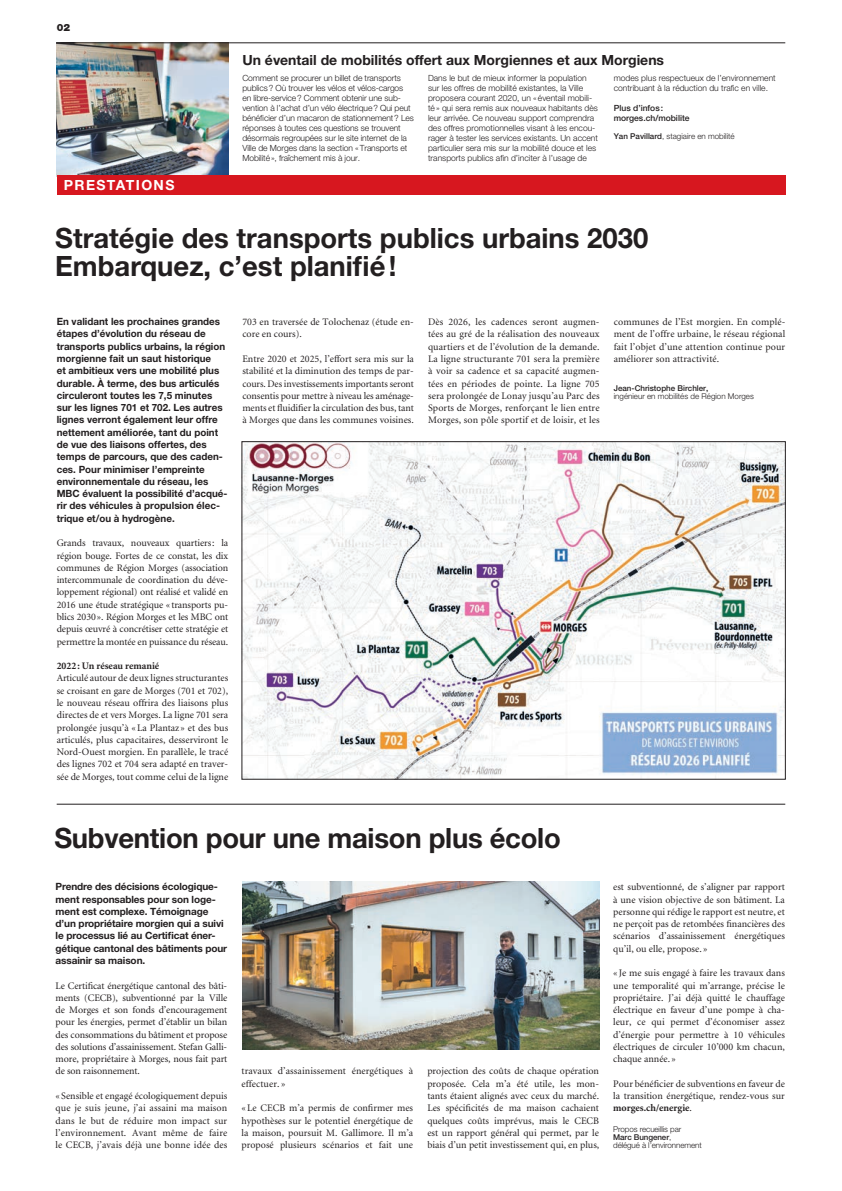
<style>
.page{position:relative;width:842px;height:1191px;background:#fff}
.page>*{position:absolute;margin:0;border:0;box-sizing:border-box;transform-origin:0 0}
.t1{font:700 28px/28px "Helvetica Neue";color:#231f20}
.t2{font:700 14px "Helvetica Neue";color:#231f20}
.t3{font:700 14px "Helvetica Neue";letter-spacing:.1em;color:#fff}
.t4{font:10px/12.3px "Minion";color:#231f20;text-align:justify}
.t5{font:700 10px/12.3px "Helvetica Neue";color:#231f20}
.t6{font:700 10px "Minion";color:#231f20}
.t7{font:900 10px "Helvetica Neue";color:#231f20}
.t8{font:300 8.5px/10px "Helvetica Neue";color:#231f20}
.t9{font:500 8.5px/10px "Helvetica Neue";color:#231f20}
.t10{font:300 8px/8px "Helvetica Neue";color:#231f20}
.t11{font:500 8px "Helvetica Neue";color:#231f20}
.s1{font-weight:500}
.s2{font-weight:700}
</style>
<div class="page">
<img style="left:244px;top:443px;width:539px;height:334px">
<img style="left:242px;top:881px;width:358px;height:169px">
<hr style="left:57px;top:804px;width:728px;height:1px;background:#231f20">
<img style="left:57px;top:44px;width:171px;height:131px">
<hr style="left:57px;top:43px;width:728px;height:1px;background:#231f20">
<div style="left:57px;top:175px;width:728px;height:20px;background:#d7171f"></div>
<p class="t7" style="left:57px;top:22px;width:15px">02</p>
<h2 class="t3" style="left:64px;top:177px;width:112px">PRESTATIONS</h2>
<h2 class="t2" style="left:242px;top:51px;width:423px">Un éventail de mobilités offert aux Morgiennes et aux Morgiens</h2>
<p class="t8" style="left:242px;top:72px;width:173px">Comment se procurer un billet de transports publics? Où trouver les vélos et vélos-cargos en libre-service? Comment obtenir une sub&shy;vention à l’achat d’un vélo électrique? Qui peut bénéficier d’un macaron de stationnement? Les réponses à toutes ces questions se trouvent désormais regroupées sur le site internet de la Ville de Morges dans la section «Transports et Mobilité», fraîchement mis à jour.</p>
<p class="t8" style="left:428px;top:72px;width:171px">Dans le but de mieux informer la population sur les offres de mobilité existantes, la Ville proposera courant 2020, un «éventail mobili&shy;té» qui sera remis aux nouveaux habitants dès leur arrivée. Ce nouveau support comprendra des offres promotionnelles visant à les encou&shy;rager à tester les services existants. Un accent particulier sera mis sur la mobilité douce et les transports publics afin d’inciter à l’usage de</p>
<p class="t8" style="left:614px;top:72px;width:163px">modes plus respectueux de l’environnement contribuant à la réduction du trafic en ville.</p>
<p class="t9" style="left:614px;top:102px;width:77px">Plus d’infos: morges.ch/mobilite</p>
<p class="t10" style="left:614px;top:132px;width:122px"><span class="s1">Yan Pavillard</span>, stagiaire en mobilité</p>
<h1 class="t1" style="left:55px;top:223px;width:595px">Stratégie des transports publics urbains 2030<br>Embarquez, c’est planifié!</h1>
<p class="t5" style="left:57px;top:315px;width:172px">En validant les prochaines grandes étapes d’évolution du réseau de transports publics urbains, la région morgienne fait un saut historique<br>et ambitieux vers une mobilité plus durable. À terme, des bus articulés circuleront toutes les 7,5 minutes sur les lignes 701 et 702. Les autres lignes verront également leur offre nettement améliorée, tant du point de vue des liaisons offertes, des temps de parcours, que des caden&shy;ces. Pour minimiser l’empreinte environnementale du réseau, les MBC évaluent la possibilité d’acqué&shy;rir des véhicules à propulsion élec&shy;trique et/ou à hydrogène.</p>
<p class="t4" style="left:57px;top:537px;width:173px">Grands travaux, nouveaux quartiers: la région bouge. Fortes de ce constat, les dix communes de Région Morges (association intercommunale de coordination du déve&shy;loppement régional) ont réalisé et validé en 2016 une étude stratégique «transports pu&shy;blics 2030». Région Morges et les MBC ont depuis œuvré à concrétiser cette stratégie et permettre la montée en puissance du réseau.</p>
<p class="t6" style="left:57px;top:661px;width:104px">2022 : Un réseau remanié</p>
<p class="t4" style="left:57px;top:672px;width:173px">Articulé autour de deux lignes structurantes se croisant en gare de Morges (701 et 702), le nouveau réseau offrira des liaisons plus directes de et vers Morges. La ligne 701 sera prolongée jusqu’à «La Plantaz » et des bus articulés, plus capacitaires, desserviront le Nord-Ouest morgien. En parallèle, le tracé des lignes 702 et 704 sera adapté en traver&shy;sée de Morges, tout comme celui de la ligne</p>
<p class="t4" style="left:242px;top:316px;width:173px">703 en traversée de Tolochenaz (étude en&shy;core en cours).</p>
<p class="t4" style="left:242px;top:353px;width:173px">Entre 2020 et 2025, l’effort sera mis sur la stabilité et la diminution des temps de par&shy;cours. Des investissements importants seront consentis pour mettre à niveau les aménage&shy;ments et fluidifier la circulation des bus, tant à Morges que dans les communes voisines.</p>
<p class="t4" style="left:428px;top:316px;width:173px">Dès 2026, les cadences seront augmen&shy;tées au gré de la réalisation des nouveaux quartiers et de l’évolution de la demande.<br>La ligne structurante 701 sera la première à voir sa cadence et sa capacité augmen&shy;tées en périodes de pointe. La ligne 705 sera prolongée de Lonay jusqu’au Parc des Sports de Morges, renforçant le lien entre Morges, son pôle sportif et de loisir, et les</p>
<p class="t4" style="left:614px;top:316px;width:173px">communes de l’Est morgien. En complé&shy;ment de l’offre urbaine, le réseau régional fait l’objet d’une attention continue pour améliorer son attractivité.</p>
<p class="t11" style="left:614px;top:383px;width:96px">Jean-Christophe Birchler,</p>
<p class="t10" style="left:614px;top:392px;width:142px">ingénieur en mobilités de Région Morges</p>
<h1 class="t1" style="left:54px;top:823px;width:508px">Subvention pour une maison plus écolo</h1>
<p class="t5" style="left:56px;top:880px;width:173px">Prendre des décisions écologique&shy;ment responsables pour son loge&shy;ment est complexe. Témoignage d’un propriétaire morgien qui a suivi le processus lié au Certificat éner&shy;gétique cantonal des bâtiments pour assainir sa maison.</p>
<p class="t4" style="left:56px;top:979px;width:173px">Le Certificat énergétique cantonal des bâti&shy;ments (CECB), subventionné par la Ville de Morges et son fonds d’encouragement pour les énergies, permet d’établir un bilan des consommations du bâtiment et propose des solutions d’assainissement. Stefan Galli&shy;more, propriétaire à Morges, nous fait part de son raisonnement.</p>
<p class="t4" style="left:56px;top:1090px;width:173px">« Sensible et engagé écologiquement depuis que je suis jeune, j’ai assaini ma maison dans le but de réduire mon impact sur l’environnement. Avant même de faire le CECB, j’avais déjà une bonne idée des</p>
<p class="t4" style="left:427px;top:1065px;width:173px">projection des coûts de chaque opération proposée. Cela m’a été utile, les mon&shy;tants étaient alignés avec ceux du marché.<br>Les spécificités de ma maison cachaient quelques coûts imprévus, mais le CECB est un rapport général qui permet, par le biais d’un petit investissement qui, en plus,</p>
<p class="t4" style="left:241px;top:1065px;width:173px">travaux d’assainissement énergétiques à effectuer. »</p>
<p class="t4" style="left:241px;top:1102px;width:173px">«Le CECB m’a permis de confirmer mes hypothèses sur le potentiel énergétique de la maison, poursuit M. Gallimore. Il m’a proposé plusieurs scénarios et fait une</p>
<p class="t4" style="left:613px;top:881px;width:173px">est subventionné, de s’aligner par rapport à une vision objective de son bâtiment. La personne qui rédige le rapport est neutre, et ne perçoit pas de retombées financières des scénarios d’assainissement énergétiques qu’il, ou elle, propose. »</p>
<p class="t4" style="left:613px;top:967px;width:173px">« Je me suis engagé à faire les travaux dans une temporalité qui m’arrange, précise le propriétaire. J’ai déjà quitté le chauffage électrique en faveur d’une pompe à cha&shy;leur, ce qui permet d’économiser assez d’énergie pour permettre à 10 véhicules électriques de circuler 10’000 km chacun, chaque année. »</p>
<p class="t4" style="left:613px;top:1077px;width:173px">Pour bénéficier de subventions en faveur de la transition énergétique, rendez-vous sur <span class="s2">morges.ch/energie</span>.</p>
<p class="t10" style="left:613px;top:1124px;width:90px">Propos recueillis par<br><span class="s1">Marc Bungener</span>,<br>délégué à l’environnement</p>
</div>
